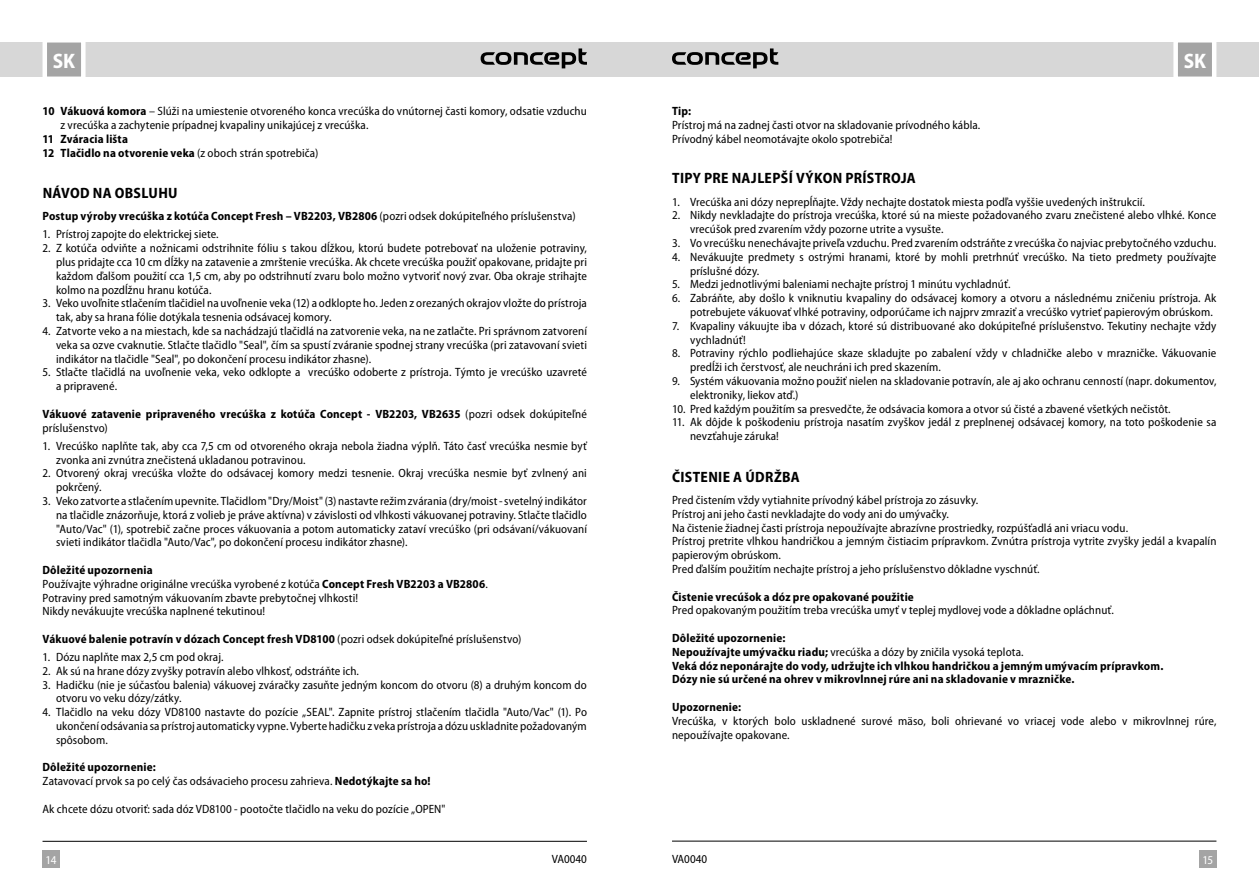
<style>
.page{position:relative;width:1259px;height:893px;background:#fff}
.page>*{position:absolute;margin:0;border:0;box-sizing:border-box;transform-origin:0 0}
.t1{font:700 semi-condensed 21px "Myriad Pro";color:#fff}
.t2{font:700 semi-condensed 15px "Myriad Pro";letter-spacing:.02em;color:#000}
.t3{font:semi-condensed 12px/13.8px "Myriad Pro";letter-spacing:.01em;color:#000}
.t4{font:700 semi-condensed 12px/13.8px "Myriad Pro";letter-spacing:.015em;color:#000}
.t5{font:semi-condensed 12px "Myriad Pro";color:#fff}
.s1{font-weight:700}
.s2{font-weight:400}
</style>
<div class="page">
<div style="left:629px;top:43px;width:630px;height:34px;background:#d7d7d7"></div>
<div style="left:0;top:43px;width:629px;height:34px;background:#d7d7d7"></div>
<div style="left:43px;top:850px;width:17px;height:17px;background:#a4a4a4"></div>
<div style="left:1199px;top:850px;width:17px;height:17px;background:#a4a4a4"></div>
<svg style="left:1171px;top:42px;width:47px;height:35px;background:#bbb"></svg>
<svg style="left:40px;top:42px;width:48px;height:35px;background:#bcbcbc"></svg>
<hr style="left:672px;top:841px;width:544px;height:1px;background:#000">
<hr style="left:43px;top:841px;width:544px;height:1px;background:#000">
<svg style="left:480px;top:48px;width:107px;height:20px"></svg>
<svg style="left:672px;top:48px;width:106px;height:20px"></svg>
<h1 class="t1" style="left:53px;top:50px;width:24px">SK</h1>
<h1 class="t1" style="left:1183px;top:50px;width:24px">SK</h1>
<p class="t3" style="left:61px;top:105px;width:528px;text-indent:-18px"><span class="s1">10 Vákuová komora</span> – Slúži na umiestenie otvoreného konca vrecúška do vnútornej časti komory, odsatie vzduchu z vrecúška a zachytenie prípadnej kvapaliny unikajúcej z vrecúška.</p>
<p class="t4" style="left:43px;top:132px;width:277px">11 Zváracia lišta<br>12 Tlačidlo na otvorenie veka <span class="s2">(z oboch strán spotrebiča)</span></p>
<p class="t2" style="left:43px;top:185px;width:136px">NÁVOD NA OBSLUHU</p>
<p class="t4" style="left:43px;top:210px;width:534px">Postup výroby vrecúška z kotúča Concept Fresh – VB2203, VB2806 <span class="s2">(pozri odsek dokúpiteľného príslušenstva)</span></p>
<p class="t3" style="left:43px;top:228px;width:178px">1. Prístroj zapojte do elektrickej siete.</p>
<p class="t3" style="left:56px;top:242px;width:532px;text-align:justify;text-indent:-14px">2. Z kotúča odviňte a nožnicami odstrihnite fóliu s takou dĺžkou, ktorú budete potrebovať na uloženie potraviny, plus pridajte cca 10 cm dĺžky na zatavenie a zmrštenie vrecúška. Ak chcete vrecúška použiť opakovane, pridajte pri každom ďalšom použití cca 1,5 cm, aby po odstrihnutí zvaru bolo možno vytvoriť nový zvar. Oba okraje strihajte kolmo na pozdĺžnu hranu kotúča.</p>
<p class="t3" style="left:56px;top:297px;width:532px;text-indent:-14px">3. Veko uvoľnite stlačením tlačidiel na uvoľnenie veka (12) a odklopte ho. Jeden z orezaných okrajov vložte do prístroja tak, aby sa hrana fólie dotýkala tesnenia odsávacej komory.</p>
<p class="t3" style="left:56px;top:324px;width:532px;text-align:justify;text-indent:-14px">4. Zatvorte veko a na miestach, kde sa nachádzajú tlačidlá na zatvorenie veka, na ne zatlačte. Pri správnom zatvorení veka sa ozve cvaknutie. Stlačte tlačidlo "Seal", čím sa spustí zváranie spodnej strany vrecúška (pri zatavovaní svieti indikátor na tlačidle "Seal", po dokončení procesu indikátor zhasne).</p>
<p class="t3" style="left:56px;top:366px;width:532px;text-indent:-14px">5. Stlačte tlačidlá na uvoľnenie veka, veko odklopte a vrecúško odoberte z prístroja. Týmto je vrecúško uzavreté a pripravené.</p>
<p class="t4" style="left:43px;top:407px;width:546px">Vákuové zatavenie pripraveného vrecúška z kotúča Concept - VB2203, VB2635 <span class="s2">(pozri odsek dokúpiteľné príslušenstvo)</span></p>
<p class="t3" style="left:56px;top:439px;width:532px;text-indent:-14px">1. Vrecúško naplňte tak, aby cca 7,5 cm od otvoreného okraja nebola žiadna výplň. Táto časť vrecúška nesmie byť zvonka ani zvnútra znečistená ukladanou potravinou.</p>
<p class="t3" style="left:56px;top:467px;width:532px;text-indent:-14px">2. Otvorený okraj vrecúška vložte do odsávacej komory medzi tesnenie. Okraj vrecúška nesmie byť zvlnený ani pokrčený.</p>
<p class="t3" style="left:56px;top:494px;width:532px;text-align:justify;text-indent:-14px">3. Veko zatvorte a stlačením upevnite. Tlačidlom "Dry/Moist" (3) nastavte režim zvárania (dry/moist - svetelný indikátor na tlačidle znázorňuje, ktorá z volieb je práve aktívna) v závislosti od vlhkosti vákuovanej potraviny. Stlačte tlačidlo "Auto/Vac" (1), spotrebič začne proces vákuovania a potom automaticky zataví vrecúško (pri odsávaní/vákuovaní svieti indikátor tlačidla "Auto/Vac", po dokončení procesu indikátor zhasne).</p>
<p class="t3" style="left:43px;top:563px;width:447px"><span class="s1">Dôležité upozornenia<br></span>Používajte výhradne originálne vrecúška vyrobené z kotúča <span class="s1">Concept Fresh VB2203 a VB2806</span>.<br>Potraviny pred samotným vákuovaním zbavte prebytočnej vlhkosti!<br>Nikdy nevákuujte vrecúška naplnené tekutinou!</p>
<p class="t4" style="left:43px;top:632px;width:480px">Vákuové balenie potravín v dózach Concept fresh VD8100 <span class="s2">(pozri odsek dokúpiteľné príslušenstvo)</span></p>
<p class="t3" style="left:43px;top:650px;width:183px">1. Dózu naplňte max 2,5 cm pod okraj.</p>
<p class="t3" style="left:43px;top:664px;width:318px">2. Ak sú na hrane dózy zvyšky potravín alebo vlhkosť, odstráňte ich.</p>
<p class="t3" style="left:56px;top:678px;width:532px;text-indent:-14px">3. Hadičku (nie je súčasťou balenia) vákuovej zváračky zasuňte jedným koncom do otvoru (8) a druhým koncom do otvoru vo veku dózy/zátky.</p>
<p class="t3" style="left:56px;top:705px;width:532px;text-align:justify;text-indent:-14px">4. Tlačidlo na veku dózy VD8100 nastavte do pozície „SEAL". Zapnite prístroj stlačením tlačidla "Auto/Vac" (1). Po ukončení odsávania sa prístroj automaticky vypne. Vyberte hadičku z veka prístroja a dózu uskladnite požadovaným spôsobom.</p>
<p class="t3" style="left:43px;top:761px;width:390px"><span class="s1">Dôležité upozornenie:<br></span>Zatavovací prvok sa po celý čas odsávacieho procesu zahrieva. <span class="s1">Nedotýkajte sa ho!</span></p>
<p class="t3" style="left:43px;top:802px;width:404px">Ak chcete dózu otvoriť: sada dóz VD8100 - pootočte tlačidlo na veku do pozície „OPEN"</p>
<p class="t4" style="left:672px;top:105px;width:21px">Tip:</p>
<p class="t3" style="left:672px;top:118px;width:310px">Prístroj má na zadnej časti otvor na skladovanie prívodného kábla.<br>Prívodný kábel neomotávajte okolo spotrebiča!</p>
<p class="t2" style="left:672px;top:170px;width:245px">TIPY PRE NAJLEPŠÍ VÝKON PRÍSTROJA</p>
<p class="t3" style="left:672px;top:195px;width:474px">1. Vrecúška ani dózy neprepĺňajte. Vždy nechajte dostatok miesta podľa vyššie uvedených inštrukcií.</p>
<p class="t3" style="left:690px;top:209px;width:528px;text-indent:-18px">2. Nikdy nevkladajte do prístroja vrecúška, ktoré sú na mieste požadovaného zvaru znečistené alebo vlhké. Konce vrecúšok pred zvarením vždy pozorne utrite a vysušte.</p>
<p class="t3" style="left:672px;top:236px;width:546px">3. Vo vrecúšku nenechávajte priveľa vzduchu. Pred zvarením odstráňte z vrecúška čo najviac prebytočného vzduchu.</p>
<p class="t3" style="left:690px;top:250px;width:528px;text-indent:-18px">4. Nevákuujte predmety s ostrými hranami, ktoré by mohli pretrhnúť vrecúško. Na tieto predmety používajte príslušné dózy.</p>
<p class="t3" style="left:672px;top:278px;width:340px">5. Medzi jednotlivými baleniami nechajte prístroj 1 minútu vychladnúť.</p>
<p class="t3" style="left:690px;top:292px;width:528px;text-indent:-18px">6. Zabráňte, aby došlo k vniknutiu kvapaliny do odsávacej komory a otvoru a následnému zničeniu prístroja. Ak potrebujete vákuovať vlhké potraviny, odporúčame ich najprv zmraziť a vrecúško vytrieť papierovým obrúskom.</p>
<p class="t3" style="left:690px;top:319px;width:528px;text-indent:-18px">7. Kvapaliny vákuujte iba v dózach, ktoré sú distribuované ako dokúpiteľné príslušenstvo. Tekutiny nechajte vždy vychladnúť!</p>
<p class="t3" style="left:690px;top:347px;width:528px;text-indent:-18px">8. Potraviny rýchlo podliehajúce skaze skladujte po zabalení vždy v chladničke alebo v mrazničke. Vákuovanie predĺži ich čerstvosť, ale neuchráni ich pred skazením.</p>
<p class="t3" style="left:690px;top:374px;width:528px;text-indent:-18px">9. Systém vákuovania možno použiť nielen na skladovanie potravín, ale aj ako ochranu cenností (napr. dokumentov, elektroniky, liekov atď.)</p>
<p class="t3" style="left:672px;top:402px;width:500px">10. Pred každým použitím sa presvedčte, že odsávacia komora a otvor sú čisté a zbavené všetkých nečistôt.</p>
<p class="t3" style="left:690px;top:416px;width:528px;text-indent:-18px">11. Ak dôjde k poškodeniu prístroja nasatím zvyškov jedál z preplnenej odsávacej komory, na toto poškodenie sa nevzťahuje záruka!</p>
<p class="t2" style="left:672px;top:468px;width:129px">ČISTENIE A ÚDRŽBA</p>
<p class="t3" style="left:672px;top:493px;width:546px">Pred čistením vždy vytiahnite prívodný kábel prístroja zo zásuvky.<br>Prístroj ani jeho časti nevkladajte do vody ani do umývačky.<br>Na čistenie žiadnej časti prístroja nepoužívajte abrazívne prostriedky, rozpúšťadlá ani vriacu vodu.<br>Prístroj pretrite vlhkou handričkou a jemným čistiacim prípravkom. Zvnútra prístroja vytrite zvyšky jedál a kvapalín papierovým obrúskom.<br>Pred ďalším použitím nechajte prístroj a jeho príslušenstvo dôkladne vyschnúť.</p>
<p class="t4" style="left:672px;top:590px;width:243px">Čistenie vrecúšok a dóz pre opakované použitie</p>
<p class="t3" style="left:672px;top:604px;width:443px">Pred opakovaným použitím treba vrecúška umyť v teplej mydlovej vode a dôkladne opláchnuť.</p>
<p class="t4" style="left:672px;top:631px;width:493px">Dôležité upozornenie:<br>Nepoužívajte umývačku riadu; <span class="s2">vrecúška a dózy by zničila vysoká teplota.<br></span>Veká dóz neponárajte do vody, udržujte ich vlhkou handričkou a jemným umývacím prípravkom.<br>Dózy nie sú určené na ohrev v mikrovlnnej rúre ani na skladovanie v mrazničke.</p>
<p class="t4" style="left:672px;top:700px;width:71px">Upozornenie:</p>
<p class="t3" style="left:672px;top:714px;width:546px">Vrecúška, v ktorých bolo uskladnené surové mäso, boli ohrievané vo vriacej vode alebo v mikrovlnnej rúre, nepoužívajte opakovane.</p>
<p class="t3" style="left:552px;top:852px;width:37px">VA0040</p>
<p class="t3" style="left:672px;top:852px;width:37px">VA0040</p>
<p class="t5" style="left:46px;top:853px;width:12px">14</p>
<p class="t5" style="left:1202px;top:853px;width:12px">15</p>
</div>
